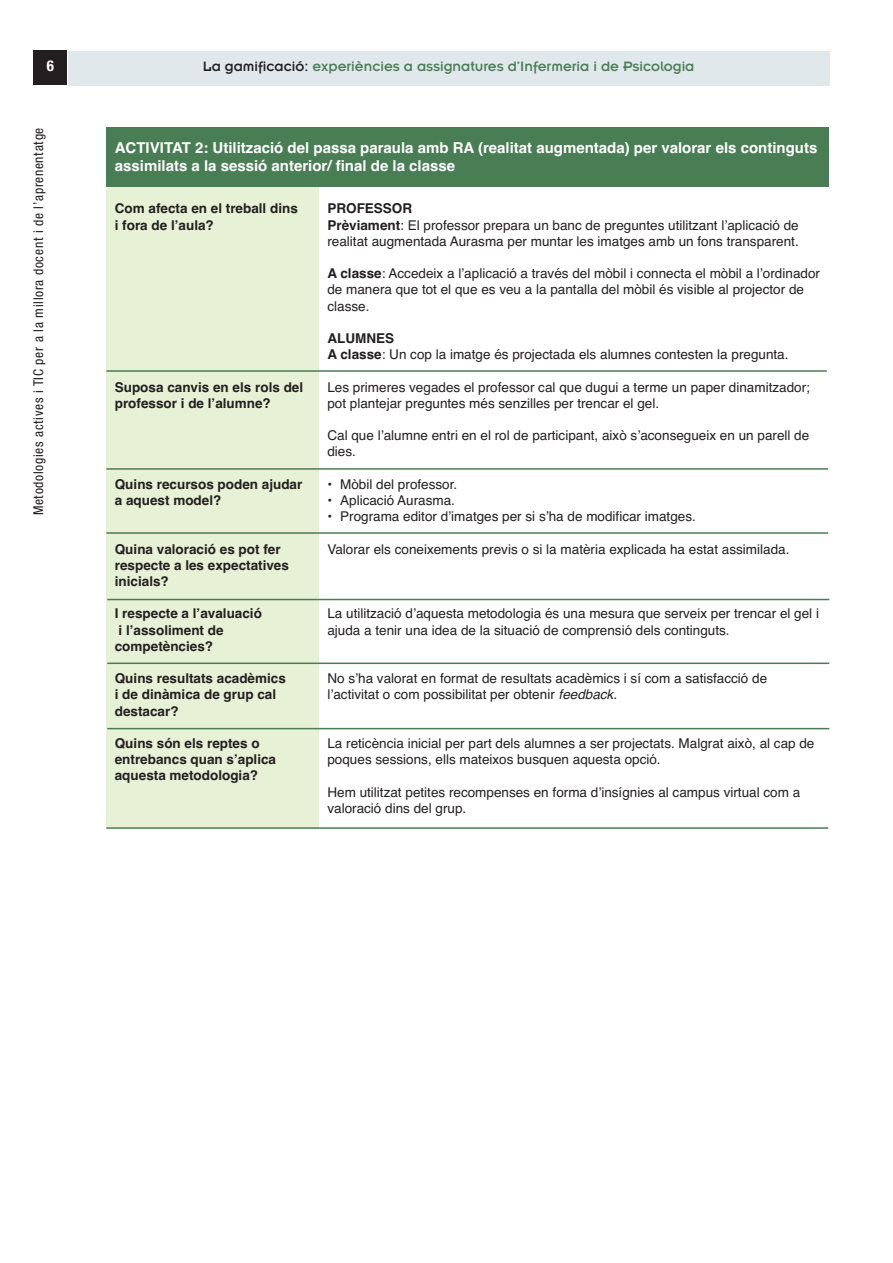
<style>
.page{position:relative;width:893px;height:1263px;background:#fff}
.page>*{position:absolute;margin:0;border:0;box-sizing:border-box;transform-origin:0 0}
.t1{font:700 15px/18px "Helvetica";color:#fff}
.t2{font:15px "Insignia";color:#497d54}
.t3{font:700 condensed 15px "Helvetica Neue LT Std";color:#fff}
.t4{font:13.5px/16.2px "Helvetica";color:#231f20}
.t5{font:700 13.5px/16.2px "Helvetica";color:#231f20}
.t6{font:condensed 13.5px "Helvetica Neue LT Std";letter-spacing:.05em;color:#231f20}
.s1{color:#231f20}
.s2{font-weight:700}
.s3{font-style:italic}
</style>
<div class="page">
<div style="left:68px;top:51px;width:761px;height:34px;background:#e0e8ec"></div>
<div style="left:34px;top:51px;width:33px;height:34px;background:#231f20"></div>
<div style="left:106px;top:187px;width:213px;height:641px;background:#e7f1d5"></div>
<hr style="left:106px;top:370px;width:721px;height:2px;background:#497d54">
<hr style="left:106px;top:468px;width:722px;height:2px;background:#497d54">
<hr style="left:106px;top:532px;width:722px;height:2px;background:#497d54">
<hr style="left:106px;top:827px;width:722px;height:2px;background:#497d54">
<hr style="left:107px;top:599px;width:722px;height:1px;background:#497d54">
<hr style="left:107px;top:663px;width:722px;height:1px;background:#497d54">
<hr style="left:107px;top:728px;width:722px;height:1px;background:#497d54">
<div style="left:106px;top:128px;width:723px;height:59px;background:#497d54"></div>
<p class="t3" style="left:47px;top:60px;width:9px">6</p>
<p class="t2" style="left:203px;top:62px;width:493px"><span class="s1">La gamificació:</span> experiències a assignatures d’Infermeria i de Psicologia</p>
<p class="t6" style="left:34px;top:515px;width:389px;rotate:-90deg">Metodologies actives i TIC per a la millora docent i de l’aprenentatge</p>
<p class="t1" style="left:115px;top:140px;width:704px">ACTIVITAT 2: Utilització del passa paraula amb RA (realitat augmentada) per valorar els continguts assimilats a la sessió anterior/ final de la classe</p>
<p class="t5" style="left:115px;top:202px;width:185px">Com afecta en el treball dins i fora de l’aula?</p>
<p class="t5" style="left:115px;top:380px;width:190px">Suposa canvis en els rols del professor i de l’alumne?</p>
<p class="t5" style="left:115px;top:477px;width:189px">Quins recursos poden ajudar a aquest model?</p>
<p class="t5" style="left:115px;top:542px;width:176px">Quina valoració es pot fer respecte a les expectatives inicials?</p>
<p class="t5" style="left:115px;top:607px;width:149px">I respecte a l’avaluació i l’assoliment de competències?</p>
<p class="t5" style="left:115px;top:672px;width:173px">Quins resultats acadèmics i de dinàmica de grup cal destacar?</p>
<p class="t5" style="left:115px;top:736px;width:163px">Quins són els reptes o entrebancs quan s’aplica aquesta metodologia?</p>
<p class="t4" style="left:327px;top:202px;width:473px"><span class="s2">PROFESSOR<br>Prèviament</span>: El professor prepara un banc de preguntes utilitzant l’aplicació de realitat augmentada Aurasma per muntar les imatges amb un fons transparent.</p>
<p class="t4" style="left:327px;top:267px;width:494px"><span class="s2">A classe</span>: Accedeix a l’aplicació a través del mòbil i connecta el mòbil a l’ordinador de manera que tot el que es veu a la pantalla del mòbil és visible al projector de classe.</p>
<p class="t4" style="left:327px;top:331px;width:462px"><span class="s2">ALUMNES<br>A classe</span>: Un cop la imatge és projectada els alumnes contesten la pregunta.</p>
<p class="t4" style="left:327px;top:380px;width:484px">Les primeres vegades el professor cal que dugui a terme un paper dinamitzador; pot plantejar preguntes més senzilles per trencar el gel.</p>
<p class="t4" style="left:327px;top:429px;width:483px">Cal que l’alumne entri en el rol de participant, això s’aconsegueix en un parell de dies.</p>
<p class="t4" style="left:327px;top:477px;width:131px">• Mòbil del professor.</p>
<p class="t4" style="left:327px;top:493px;width:129px">• Aplicació Aurasma.</p>
<p class="t4" style="left:327px;top:510px;width:370px">• Programa editor d’imatges per si s’ha de modificar imatges.</p>
<p class="t4" style="left:327px;top:542px;width:463px">Valorar els coneixements previs o si la matèria explicada ha estat assimilada.</p>
<p class="t4" style="left:327px;top:607px;width:493px">La utilització d’aquesta metodologia és una mesura que serveix per trencar el gel i ajuda a tenir una idea de la situació de comprensió dels continguts.</p>
<p class="t4" style="left:327px;top:672px;width:441px">No s’ha valorat en format de resultats acadèmics i sí com a satisfacció de l’activitat o com possibilitat per obtenir <span class="s3">feedback</span>.</p>
<p class="t4" style="left:327px;top:736px;width:488px">La reticència inicial per part dels alumnes a ser projectats. Malgrat això, al cap de poques sessions, ells mateixos busquen aquesta opció.</p>
<p class="t4" style="left:327px;top:785px;width:474px">Hem utilitzat petites recompenses en forma d’insígnies al campus virtual com a valoració dins del grup.</p>
</div>
